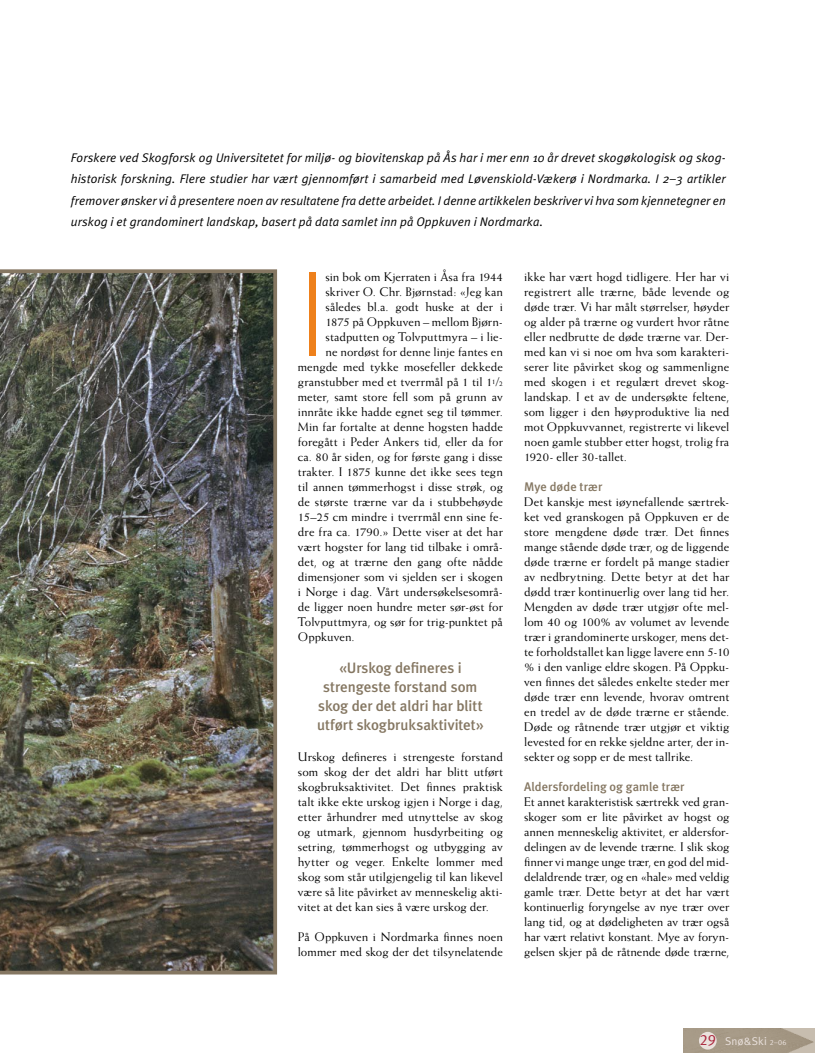
<style>
.page{position:relative;width:815px;height:1053px;background:#fff}
.page>*{position:absolute;margin:0;border:0;box-sizing:border-box;transform-origin:0 0}
.t1{font:121.88px "Meta Light LF";color:#ee801b}
.t2{font:500 15px/18.8px "Meta Plus";letter-spacing:-.005em;color:#857762;text-align:center}
.t3{font:12.5px/15px "Weiss";letter-spacing:.005em;color:#000;text-align:justify}
.t4{font:italic 12.5px/21.2px "Meta Plus Normal";letter-spacing:.01em;color:#000;text-align:justify}
.t5{font:500 12.5px "Meta Plus";color:#857762}
.t6{font:11.25px "Meta Plus Normal";color:#eae1dd}
.s1{font-size:7.5px}
.s2{font-family:"Meta Plus Normal Caps";font-size:15px;color:#aa263c}
.s3{font-family:"Meta Plus Normal Caps";font-size:7.5px}
</style>
<div class="page">
<img style="left:684px;top:1028px;width:131px;height:24px">
<div style="left:699px;top:1031px;width:18px;height:18px;background:#eae1dd;border-radius:50%"></div>
<img style="left:0;top:269px;width:277px;height:705px">
<p class="t4" style="left:71px;top:147px;width:656px">Forskere ved Skogforsk og Universitetet for miljø- og biovitenskap på Ås har i mer enn 10 år drevet skogøkologisk og skog&shy;historisk forskning. Flere studier har vært gjennomført i samarbeid med Løvenskiold-Vækerø i Nordmarka. I 2–3 artikler fremover ønsker vi å presentere noen av resultatene fra dette arbeidet. I denne artikkelen beskriver vi hva som kjennetegner en urskog i et grandominert landskap, basert på data samlet inn på Oppkuven i Nordmarka.</p>
<h1 class="t1" style="left:298px;top:244px;width:30px">I</h1>
<p class="t3" style="left:326px;top:269px;width:179px">sin bok om Kjerraten i Åsa fra 1944</p>
<p class="t3" style="left:326px;top:284px;width:179px">skriver O. Chr. Bjørnstad: «Jeg kan</p>
<p class="t3" style="left:326px;top:299px;width:179px">således bl.a. godt huske at der i</p>
<p class="t3" style="left:326px;top:314px;width:179px">1875 på Oppkuven – mellom Bjørn-</p>
<p class="t3" style="left:326px;top:329px;width:179px">stadputten og Tolvputtmyra – i lie-</p>
<p class="t3" style="left:326px;top:344px;width:179px">ne nordøst for denne linje fantes en</p>
<p class="t3" style="left:298px;top:359px;width:207px">mengde med tykke mosefeller dekkede</p>
<p class="t3" style="left:298px;top:374px;width:207px">granstubber med et tverrmål på 1 til 1<sup>1</sup>/<span class="s1">2</span></p>
<p class="t3" style="left:298px;top:389px;width:207px">meter, samt store fell som på grunn av</p>
<p class="t3" style="left:298px;top:404px;width:207px">innråte ikke hadde egnet seg til tømmer.</p>
<p class="t3" style="left:298px;top:419px;width:207px">Min far fortalte at denne hogsten hadde</p>
<p class="t3" style="left:298px;top:434px;width:207px">foregått i Peder Ankers tid, eller da for</p>
<p class="t3" style="left:298px;top:449px;width:207px">ca. 80 år siden, og for første gang i disse</p>
<p class="t3" style="left:298px;top:464px;width:207px">trakter. I 1875 kunne det ikke sees tegn</p>
<p class="t3" style="left:298px;top:479px;width:207px">til annen tømmerhogst i disse strøk, og</p>
<p class="t3" style="left:298px;top:494px;width:207px">de største trærne var da i stubbehøyde</p>
<p class="t3" style="left:298px;top:509px;width:207px">15–25 cm mindre i tverrmål enn sine fe-</p>
<p class="t3" style="left:298px;top:524px;width:207px">dre fra ca. 1790.» Dette viser at det har</p>
<p class="t3" style="left:298px;top:539px;width:207px">vært hogster for lang tid tilbake i områ-</p>
<p class="t3" style="left:298px;top:554px;width:207px">det, og at trærne den gang ofte nådde</p>
<p class="t3" style="left:298px;top:569px;width:207px">dimensjoner som vi sjelden ser i skogen</p>
<p class="t3" style="left:298px;top:584px;width:207px">i Norge i dag. Vårt undersøkelsesområ-</p>
<p class="t3" style="left:298px;top:599px;width:207px">de ligger noen hundre meter sør-øst for</p>
<p class="t3" style="left:298px;top:614px;width:207px">Tolvputtmyra, og sør for trig-punktet på</p>
<p class="t3" style="left:298px;top:629px;width:58px">Oppkuven.</p>
<p class="t2" style="left:317px;top:658px;width:168px">«Urskog defineres i strengeste forstand som skog der det aldri har blitt utført skogbruksaktivitet»</p>
<p class="t3" style="left:298px;top:749px;width:207px">Urskog defineres i strengeste forstand som skog der det aldri har blitt utført skogbruksaktivitet. Det finnes praktisk talt ikke ekte urskog igjen i Norge i dag, etter århundrer med utnyttelse av skog og utmark, gjennom husdyrbeiting og setring, tømmerhogst og utbygging av hytter og veger. Enkelte lommer med skog som står utilgjengelig til kan likevel være så lite påvirket av menneskelig akti&shy;vitet at det kan sies å være urskog der.</p>
<p class="t3" style="left:298px;top:929px;width:207px">På Oppkuven i Nordmarka finnes noen lommer med skog der det tilsynelatende</p>
<p class="t3" style="left:524px;top:269px;width:207px">ikke har vært hogd tidligere. Her har vi registrert alle trærne, både levende og døde trær. Vi har målt størrelser, høyder og alder på trærne og vurdert hvor råtne eller nedbrutte de døde trærne var. Der&shy;med kan vi si noe om hva som karakteri&shy;serer lite påvirket skog og sammenligne med skogen i et regulært drevet skog&shy;landskap. I et av de undersøkte feltene, som ligger i den høyproduktive lia ned mot Oppkuvvannet, registrerte vi likevel noen gamle stubber etter hogst, trolig fra 1920- eller 30-tallet.</p>
<p class="t5" style="left:524px;top:479px;width:80px">Mye døde trær</p>
<p class="t3" style="left:524px;top:494px;width:207px">Det kanskje mest iøynefallende særtrek&shy;ket ved granskogen på Oppkuven er de store mengdene døde trær. Det finnes mange stående døde trær, og de liggende døde trærne er fordelt på mange stadier av nedbrytning. Dette betyr at det har dødd trær kontinuerlig over lang tid her.<br>Mengden av døde trær utgjør ofte mel&shy;lom 40 og 100% av volumet av levende trær i grandominerte urskoger, mens det&shy;te forholdstallet kan ligge lavere enn 5-10 % i den vanlige eldre skogen. På Oppku&shy;ven finnes det således enkelte steder mer døde trær enn levende, hvorav omtrent en tredel av de døde trærne er stående.<br>Døde og råtnende trær utgjør et viktig levested for en rekke sjeldne arter, der in&shy;sekter og sopp er de mest tallrike.</p>
<p class="t5" style="left:524px;top:779px;width:162px">Aldersfordeling og gamle trær</p>
<p class="t3" style="left:524px;top:794px;width:207px">Et annet karakteristisk særtrekk ved gran&shy;skoger som er lite påvirket av hogst og annen menneskelig aktivitet, er aldersfor&shy;delingen av de levende trærne. I slik skog finner vi mange unge trær, en god del mid&shy;delaldrende trær, og en «hale» med veldig gamle trær. Dette betyr at det har vært kontinuerlig foryngelse av nye trær over lang tid, og at dødeligheten av trær også har vært relativt konstant. Mye av foryn&shy;gelsen skjer på de råtnende døde trærne,</p>
<p class="t6" style="left:700px;top:1034px;width:88px"><span class="s2">29</span> Snø&amp;Ski <span class="s3">2–06</span></p>
</div>
